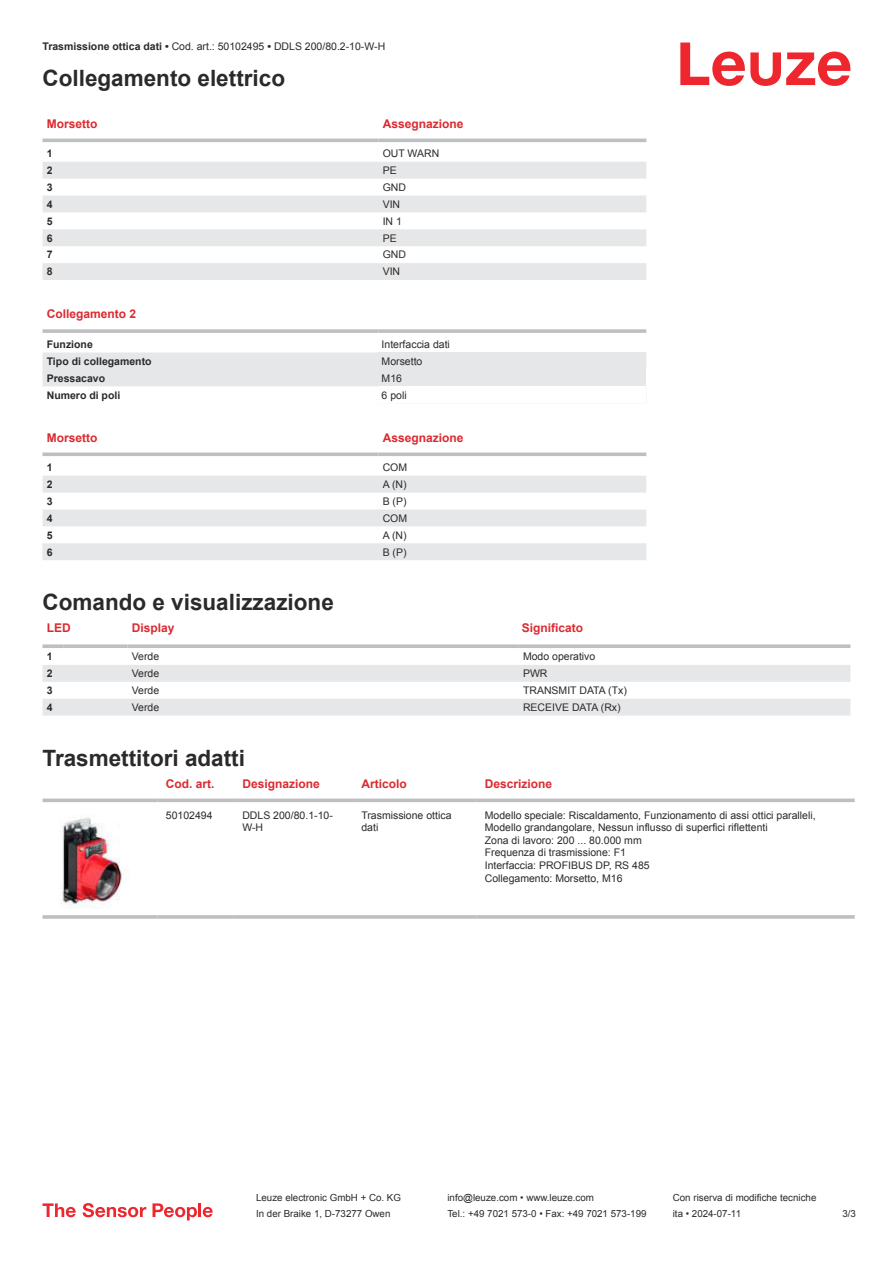
<style>
.page{position:relative;width:893px;height:1263px;background:#fff}
.page>*{position:absolute;margin:0;border:0;box-sizing:border-box;transform-origin:0 0}
.t1{font:700 22.5px "Arial";color:#2b292a}
.t2{font:700 12px "Arial";color:#db2a30}
.t3{font:10.5px/12.6px "Arial";color:#2b292a}
.t4{font:700 10.5px "Arial";color:#2b292a}
.t5{font:9.75px "Arial";color:#2b292a}
.s1{font-weight:700}
</style>
<div class="page">
<svg style="left:680px;top:43px;width:170px;height:43px"></svg>
<svg style="left:43px;top:138px;width:603px;height:1px"></svg>
<svg style="left:43px;top:162px;width:603px;height:118px;fill:#e6e7e9"></svg>
<hr style="left:43px;top:139px;width:335px;height:3px;background:#bdbfc1">
<hr style="left:378px;top:139px;width:268px;height:3px;background:#bdbfc1">
<div style="left:43px;top:352px;width:335px;height:34px;background:#e6e7e9"></div>
<svg style="left:43px;top:329px;width:335px;height:4px"></svg>
<svg style="left:378px;top:329px;width:268px;height:4px"></svg>
<div style="left:378px;top:352px;width:268px;height:17px;background:#e6e7e9"></div>
<div style="left:378px;top:369px;width:268px;height:17px;background:#e6e7e9"></div>
<svg style="left:43px;top:476px;width:603px;height:84px;fill:#e6e7e9"></svg>
<svg style="left:43px;top:452px;width:335px;height:4px"></svg>
<svg style="left:378px;top:452px;width:268px;height:4px"></svg>
<svg style="left:43px;top:665px;width:807px;height:51px"></svg>
<svg style="left:43px;top:644px;width:21px;height:4px"></svg>
<svg style="left:64px;top:644px;width:64px;height:4px"></svg>
<svg style="left:128px;top:644px;width:391px;height:4px;background:#c4c6c7"></svg>
<svg style="left:519px;top:644px;width:331px;height:4px"></svg>
<svg style="left:43px;top:798px;width:114px;height:4px"></svg>
<svg style="left:157px;top:798px;width:77px;height:4px"></svg>
<svg style="left:234px;top:798px;width:119px;height:4px"></svg>
<svg style="left:353px;top:798px;width:123px;height:4px"></svg>
<svg style="left:476px;top:798px;width:379px;height:4px;background:#c6c7c9"></svg>
<hr style="left:43px;top:915px;width:114px;height:4px;background:#bdbfc1">
<hr style="left:157px;top:915px;width:77px;height:4px;background:#c7c9cb">
<hr style="left:234px;top:915px;width:119px;height:4px;background:#bdbfc1">
<hr style="left:353px;top:915px;width:123px;height:4px;background:#bdbfc1">
<hr style="left:476px;top:915px;width:379px;height:4px;background:#c7c9cb">
<img style="left:62px;top:817px;width:60px;height:92px">
<svg style="left:43px;top:1203px;width:33px;height:14px"></svg>
<svg style="left:83px;top:1203px;width:63px;height:14px"></svg>
<svg style="left:153px;top:1203px;width:44px;height:17px"></svg>
<hr style="left:198px;top:1203px;width:3px;height:14px;background:#ed272d">
<svg style="left:203px;top:1207px;width:10px;height:10px"></svg>
<p class="t3" style="left:43px;top:41px;width:344px"><span class="s1">Trasmissione ottica dati •</span> Cod. art.: 50102495 <span class="s1">•</span> DDLS 200/80.2-10-W-H</p>
<h1 class="t1" style="left:43px;top:70px;width:244px">Collegamento elettrico</h1>
<p class="t2" style="left:47px;top:119px;width:52px">Morsetto</p>
<p class="t2" style="left:383px;top:119px;width:82px">Assegnazione</p>
<p class="t4" style="left:47px;top:149px;width:7px">1</p>
<p class="t3" style="left:383px;top:148px;width:58px">OUT WARN</p>
<p class="t4" style="left:47px;top:166px;width:7px">2</p>
<p class="t3" style="left:383px;top:165px;width:16px">PE</p>
<p class="t4" style="left:47px;top:183px;width:7px">3</p>
<p class="t3" style="left:383px;top:182px;width:25px">GND</p>
<p class="t4" style="left:47px;top:200px;width:7px">4</p>
<p class="t3" style="left:383px;top:199px;width:19px">VIN</p>
<p class="t4" style="left:47px;top:217px;width:7px">5</p>
<p class="t3" style="left:383px;top:216px;width:21px">IN 1</p>
<p class="t4" style="left:47px;top:234px;width:7px">6</p>
<p class="t3" style="left:383px;top:232px;width:16px">PE</p>
<p class="t4" style="left:47px;top:251px;width:7px">7</p>
<p class="t3" style="left:383px;top:249px;width:25px">GND</p>
<p class="t4" style="left:47px;top:268px;width:7px">8</p>
<p class="t3" style="left:383px;top:266px;width:19px">VIN</p>
<p class="t2" style="left:47px;top:310px;width:91px">Collegamento 2</p>
<p class="t4" style="left:47px;top:340px;width:48px">Funzione</p>
<p class="t3" style="left:382px;top:339px;width:70px">Interfaccia dati</p>
<p class="t4" style="left:47px;top:357px;width:106px">Tipo di collegamento</p>
<p class="t3" style="left:382px;top:356px;width:42px">Morsetto</p>
<p class="t4" style="left:47px;top:374px;width:60px">Pressacavo</p>
<p class="t3" style="left:382px;top:373px;width:22px">M16</p>
<p class="t4" style="left:47px;top:391px;width:75px">Numero di poli</p>
<p class="t3" style="left:382px;top:389px;width:27px">6 poli</p>
<p class="t2" style="left:47px;top:433px;width:52px">Morsetto</p>
<p class="t2" style="left:383px;top:433px;width:82px">Assegnazione</p>
<p class="t4" style="left:47px;top:463px;width:7px">1</p>
<p class="t3" style="left:383px;top:462px;width:26px">COM</p>
<p class="t4" style="left:47px;top:480px;width:7px">2</p>
<p class="t3" style="left:383px;top:479px;width:25px">A (N)</p>
<p class="t4" style="left:47px;top:497px;width:7px">3</p>
<p class="t3" style="left:383px;top:496px;width:25px">B (P)</p>
<p class="t4" style="left:47px;top:514px;width:7px">4</p>
<p class="t3" style="left:383px;top:513px;width:26px">COM</p>
<p class="t4" style="left:47px;top:531px;width:7px">5</p>
<p class="t3" style="left:383px;top:530px;width:25px">A (N)</p>
<p class="t4" style="left:47px;top:548px;width:7px">6</p>
<p class="t3" style="left:383px;top:546px;width:25px">B (P)</p>
<h1 class="t1" style="left:43px;top:594px;width:293px">Comando e visualizzazione</h1>
<p class="t2" style="left:47px;top:623px;width:25px">LED</p>
<p class="t2" style="left:132px;top:623px;width:44px">Display</p>
<p class="t2" style="left:522px;top:623px;width:63px">Significato</p>
<p class="t4" style="left:47px;top:652px;width:7px">1</p>
<p class="t3" style="left:132px;top:651px;width:29px">Verde</p>
<p class="t3" style="left:523px;top:651px;width:74px">Modo operativo</p>
<p class="t4" style="left:47px;top:669px;width:7px">2</p>
<p class="t3" style="left:132px;top:668px;width:29px">Verde</p>
<p class="t3" style="left:523px;top:668px;width:26px">PWR</p>
<p class="t4" style="left:47px;top:686px;width:7px">3</p>
<p class="t3" style="left:132px;top:685px;width:29px">Verde</p>
<p class="t3" style="left:523px;top:685px;width:105px">TRANSMIT DATA (Tx)</p>
<p class="t4" style="left:47px;top:703px;width:7px">4</p>
<p class="t3" style="left:132px;top:702px;width:29px">Verde</p>
<p class="t3" style="left:523px;top:702px;width:99px">RECEIVE DATA (Rx)</p>
<h1 class="t1" style="left:43px;top:749px;width:204px">Trasmettitori adatti</h1>
<p class="t2" style="left:166px;top:779px;width:50px">Cod. art.</p>
<p class="t2" style="left:242px;top:779px;width:79px">Designazione</p>
<p class="t2" style="left:361px;top:779px;width:47px">Articolo</p>
<p class="t2" style="left:485px;top:779px;width:69px">Descrizione</p>
<p class="t3" style="left:166px;top:809px;width:48px">50102494</p>
<p class="t3" style="left:242px;top:809px;width:92px">DDLS 200/80.1-10-<br>W-H</p>
<p class="t3" style="left:361px;top:809px;width:92px">Trasmissione ottica dati</p>
<p class="t3" style="left:485px;top:809px;width:332px">Modello speciale: Riscaldamento, Funzionamento di assi ottici paralleli, Modello grandangolare, Nessun influsso di superfici riflettenti<br>Zona di lavoro: 200 ... 80.000 mm<br>Frequenza di trasmissione: F1<br>Interfaccia: PROFIBUS DP, RS 485<br>Collegamento: Morsetto, M16</p>
<p class="t5" style="left:256px;top:1194px;width:146px">Leuze electronic GmbH + Co. KG</p>
<p class="t5" style="left:447px;top:1194px;width:148px">info@leuze.com • www.leuze.com</p>
<p class="t5" style="left:673px;top:1194px;width:145px">Con riserva di modifiche tecniche</p>
<p class="t5" style="left:256px;top:1210px;width:136px">In der Braike 1, D-73277 Owen</p>
<p class="t5" style="left:447px;top:1210px;width:201px">Tel.: +49 7021 573-0 • Fax: +49 7021 573-199</p>
<p class="t5" style="left:673px;top:1210px;width:70px">ita • 2024-07-11</p>
<p class="t5" style="left:842px;top:1210px;width:15px">3 /3</p>
</div>
